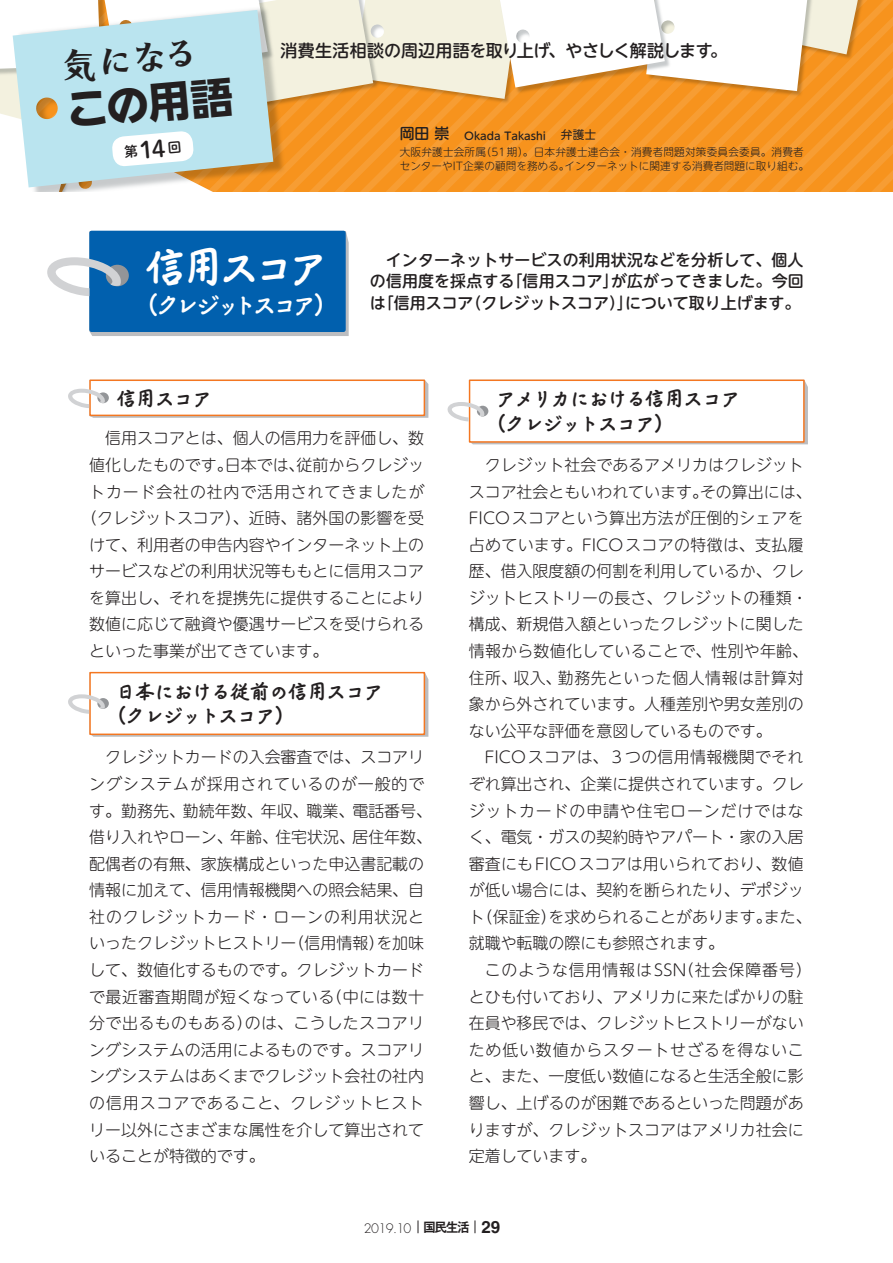
<style>
.page{position:relative;width:893px;height:1263px;background:#fff}
.page>*{position:absolute;margin:0;border:0;box-sizing:border-box;transform-origin:0 0}
.t1{font:42.45px "Kafu Marker Std B";letter-spacing:-.17em;color:#fff}
.t2{font:700 42.45px "Wanpaku GN Std";color:#231f20}
.t3{font:700 36.15px "Moaria Std";color:#231f20}
.t4{font:24.45px "Kafu Marker Std B";letter-spacing:-.18em;color:#fff}
.t5{font:20.25px/24.5px "Kafu Marker Std B";letter-spacing:-.07em;color:#231f20}
.t6{font:500 16.95px "UD Shin M Go Pro";letter-spacing:-.02em;color:#231f20}
.t7{font:300 15.9px/26.5px "UD Shin M Go Pro";color:#231f20}
.t8{font:500 15.9px/21.3px "UD Shin M Go Pro";letter-spacing:.005em;color:#231f20;text-align:justify}
.t9{font:300 15.9px "UD Shin M Go Pro";letter-spacing:.055em;color:#231f20}
.t10{font:300 12.75px "Futura Std";letter-spacing:-.05em;color:#231f20}
.t11{font:11.7px "UD Shin M Go Pro";color:#231f20}
.t12{font:300 10.65px/13.8px "UD Shin M Go Pro";color:#231f20}
.t13{font:500 10.65px "UD Shin M Go Pro";color:#231f20}
.s1{font-family:"UD Shin Go Pro"}
.s2{font-size:14.85px}
.s3{font-family:"Gothic MB101 Pro De";font-weight:700}
.s4{font-family:"Helvetica LT Std";font-weight:700;font-size:16.95px}
</style>
<div class="page">
<svg style="left:418px;top:1220px;width:1px;height:13px"></svg>
<svg style="left:475px;top:1220px;width:1px;height:13px"></svg>
<div style="left:89px;top:379px;width:336px;height:37px;background:#f3ba92"></div>
<svg style="left:68px;top:380px;width:360px;height:38px;background:#f9f1eb"></svg>
<svg style="left:68px;top:672px;width:360px;height:65px"></svg>
<svg style="left:447px;top:380px;width:361px;height:64px"></svg>
<svg style="left:47px;top:231px;width:302px;height:105px;background:#2e7ab9"></svg>
<svg style="left:0;top:0;width:893px;height:191px"></svg>
<h2 class="t3" style="left:64px;top:30px;width:138px;rotate:3deg">気になる</h2>
<h1 class="t2" style="left:64px;top:79px;width:169px;rotate:-5deg">この<span class="s1">用語</span></h1>
<p class="t6" style="left:281px;top:37px;width:448px">消費生活相談の周辺用語を取り上げ、やさしく解説します。</p>
<p class="t13" style="left:400px;top:127px;width:148px"><span class="s2">岡田 崇</span> Okada Takashi</p>
<p class="t11" style="left:561px;top:125px;width:37px">弁護士</p>
<p class="t12" style="left:400px;top:145px;width:411px">大阪弁護士会所属（51期）。日本弁護士連合会・消費者問題対策委員会委員。消費者センターやIT企業の顧問を務める。インターネットに関連する消費者問題に取り組む。</p>
<h1 class="t1" style="left:146px;top:232px;width:186px">信用スコア</h1>
<h3 class="t4" style="left:134px;top:284px;width:206px">（クレジットスコア）</h3>
<p class="t8" style="left:370px;top:248px;width:435px;text-indent:16px">インターネットサービスの利用状況などを分析して、個人の信用度を採点する「信用スコア」が広がってきました。今回は「信用スコア（クレジットスコア）」について取り上げます。</p>
<p class="t5" style="left:117px;top:385px;width:97px">信用スコア</p>
<p class="t7" style="left:105px;top:424px;width:320px">信用スコアとは、個人の信用力を評価し、数</p>
<p class="t7" style="left:89px;top:451px;width:336px">値化したものです。日本では、従前からクレジッ</p>
<p class="t9" style="left:89px;top:479px;width:336px">トカード会社の社内で活用されてきましたが</p>
<p class="t7" style="left:81px;top:504px;width:344px">（クレジットスコア）、近時、諸外国の影響を受</p>
<p class="t7" style="left:89px;top:531px;width:336px">けて、利用者の申告内容やインターネット上の</p>
<p class="t7" style="left:89px;top:557px;width:336px">サービスなどの利用状況等ももとに信用スコア</p>
<p class="t7" style="left:89px;top:584px;width:336px">を算出し、それを提携先に提供することにより</p>
<p class="t7" style="left:89px;top:610px;width:336px">数値に応じて融資や優遇サービスを受けられる</p>
<p class="t7" style="left:89px;top:637px;width:241px">といった事業が出てきています。</p>
<p class="t5" style="left:106px;top:678px;width:279px;text-indent:10px">日本における従前の信用スコア（クレジットスコア）</p>
<p class="t7" style="left:89px;top:743px;width:344px;text-indent:16px">クレジットカードの入会審査では、スコアリングシステムが採用されているのが一般的です。勤務先、勤続年数、年収、職業、電話番号、借り入れやローン、年齢、住宅状況、居住年数、配偶者の有無、家族構成といった申込書記載の情報に加えて、信用情報機関への照会結果、自社のクレジットカード・ローンの利用状況といったクレジットヒストリー（信用情報）を加味して、数値化するものです。クレジットカードで最近審査期間が短くなっている（中には数十分で出るものもある）のは、こうしたスコアリングシステムの活用によるものです。スコアリングシステムはあくまでクレジット会社の社内の信用スコアであること、クレジットヒストリー以外にさまざまな属性を介して算出されていることが特徴的です。</p>
<p class="t5" style="left:486px;top:385px;width:257px;text-indent:10px">アメリカにおける信用スコア（クレジットスコア）</p>
<p class="t7" style="left:469px;top:451px;width:344px;text-indent:16px">クレジット社会であるアメリカはクレジットスコア社会ともいわれています。その算出には、<br>FICOスコアという算出方法が圧倒的シェアを占めています。FICOスコアの特徴は、支払履歴、借入限度額の何割を利用しているか、クレジットヒストリーの長さ、クレジットの種類・構成、新規借入額といったクレジットに関した情報から数値化していることで、性別や年齢、住所、収入、勤務先といった個人情報は計算対象から外されています。人種差別や男女差別のない公平な評価を意図しているものです。</p>
<p class="t7" style="left:469px;top:743px;width:344px;text-indent:16px">FICOスコアは、３つの信用情報機関でそれぞれ算出され、企業に提供されています。クレジットカードの申請や住宅ローンだけではなく、電気・ガスの契約時やアパート・家の入居審査にもFICOスコアは用いられており、数値が低い場合には、契約を断られたり、デポジット（保証金）を求められることがあります。また、就職や転職の際にも参照されます。</p>
<p class="t7" style="left:469px;top:956px;width:344px;text-indent:16px">このような信用情報はSSN（社会保障番号）とひも付いており、アメリカに来たばかりの駐在員や移民では、クレジットヒストリーがないため低い数値からスタートせざるを得ないこと、また、一度低い数値になると生活全般に影響し、上げるのが困難であるといった問題がありますが、クレジットスコアはアメリカ社会に定着しています。</p>
<p class="t10" style="left:364px;top:1221px;width:138px">2019.10 <span class="s3">国民生活</span> <span class="s4">29</span></p>
</div>
